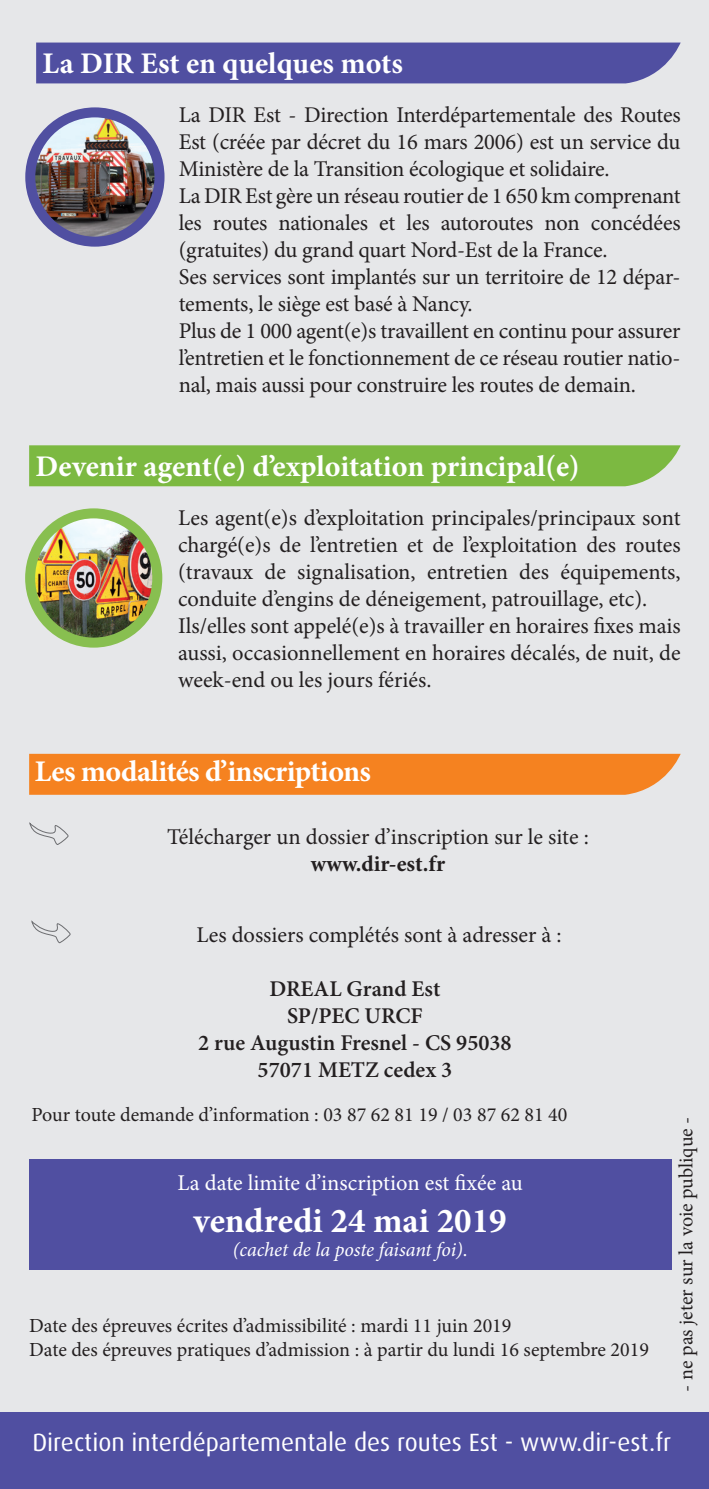
<style>
.page{position:relative;width:709px;height:1489px;background:#fff}
.page>*{position:absolute;margin:0;border:0;box-sizing:border-box;transform-origin:0 0}
.corps_bulle{font:700 35px "Minion Pro";color:#fff}
.titre_bulle{font:700 30px "Minion Pro";letter-spacing:-.005em;color:#fff}
.t1{font:25px "Dax OT";color:#fff}
.corps_bulle-2{font:22.5px/27px "Minion Pro";letter-spacing:-.01em;color:#231f20;text-align:justify}
.corps_bulle-3{font:600 22.5px "Minion Pro";color:#231f20}
.corps_bulle-4{font:22.5px "Minion Pro";color:#fff}
.corps_bulle-5{font:700 22.5px "Minion Pro";color:#231f20}
.tirets{font:20px "Minion Pro";color:#231f20}
.corps_bulle-6{font:20px "Minion Pro";color:#231f20}
.corps_bulle-7{font:italic 20px "Minion Pro";letter-spacing:-.005em;color:#fff}
.s1{font-style:normal}
</style>
<div class="page">
<div style="left:0;top:0;width:709px;height:1488px;background:#e6e7e9"></div>
<div style="left:0;top:1411px;width:709px;height:77px;background:#504fa1"></div>
<div style="left:29px;top:1159px;width:642px;height:110px;background:#504fa1"></div>
<div style="left:36px;top:43px;width:644px;height:40px;background:#504fa1"></div>
<div style="left:29px;top:445px;width:651px;height:41px;background:#7cb941"></div>
<div style="left:29px;top:753px;width:651px;height:41px;background:#f58220"></div>
<img style="left:30px;top:112px;width:129px;height:130px;border-radius:65px">
<div style="left:25px;top:107px;width:139px;height:140px;border:10px solid #504fa1;border-radius:50%"></div>
<img style="left:30px;top:514px;width:127px;height:128px">
<div style="left:25px;top:508px;width:137px;height:139px;border:10px solid #88bf50;border-radius:50%"></div>
<svg style="left:29px;top:822px;width:40px;height:23px"></svg>
<svg style="left:31px;top:921px;width:40px;height:22px"></svg>
<p class="titre_bulle" style="left:43px;top:43px;width:362px">La DIR Est en quelques mots</p>
<p class="corps_bulle-2" style="left:179px;top:101px;width:503px">La DIR Est - Direction Interdépartementale des Routes Est (créée par décret du 16 mars 2006) est un service du Ministère de la Transition écologique et solidaire.</p>
<p class="corps_bulle-2" style="left:179px;top:182px;width:503px">La DIR Est gère un réseau routier de 1 650 km comprenant les routes nationales et les autoroutes non concédées (gratuites) du grand quart Nord-Est de la France.</p>
<p class="corps_bulle-2" style="left:179px;top:263px;width:503px">Ses services sont implantés sur un territoire de 12 dépar&shy;tements, le siège est basé à Nancy.</p>
<p class="corps_bulle-2" style="left:179px;top:317px;width:503px">Plus de 1 000 agent(e)s travaillent en continu pour assurer l’entretien et le fonctionnement de ce réseau routier natio&shy;nal, mais aussi pour construire les routes de demain.</p>
<p class="titre_bulle" style="left:36px;top:445px;width:545px">Devenir agent(e) d’exploitation principal(e)</p>
<p class="corps_bulle-2" style="left:178px;top:504px;width:504px">Les agent(e)s d’exploitation principales/principaux sont chargé(e)s de l’entretien et de l’exploitation des routes (travaux de signalisation, entretien des équipements, conduite d’engins de déneigement, patrouillage, etc).</p>
<p class="corps_bulle-2" style="left:178px;top:612px;width:504px">Ils/elles sont appelé(e)s à travailler en horaires fixes mais aussi, occasionnellement en horaires décalés, de nuit, de week-end ou les jours fériés.</p>
<p class="titre_bulle" style="left:35px;top:750px;width:338px">Les modalités d’inscriptions</p>
<p class="corps_bulle-2" style="left:167px;top:823px;width:423px">Télécharger un dossier d’inscription sur le site :</p>
<p class="corps_bulle-5" style="left:311px;top:848px;width:136px">www.dir-est.fr</p>
<p class="corps_bulle-2" style="left:196px;top:921px;width:366px">Les dossiers complétés sont à adresser à :</p>
<p class="corps_bulle-3" style="left:269px;top:972px;width:172px">DREAL Grand Est</p>
<p class="corps_bulle-3" style="left:287px;top:999px;width:137px">SP/PEC URCF</p>
<p class="corps_bulle-3" style="left:198px;top:1026px;width:315px">2 rue Augustin Fresnel - CS 95038</p>
<p class="corps_bulle-3" style="left:257px;top:1053px;width:196px">57071 METZ cedex 3</p>
<p class="corps_bulle-6" style="left:32px;top:1100px;width:537px">Pour toute demande d’information : 03 87 62 81 19 / 03 87 62 81 40</p>
<p class="corps_bulle-4" style="left:177px;top:1167px;width:347px">La date limite d’inscription est fixée au</p>
<p class="corps_bulle" style="left:193px;top:1195px;width:315px">vendredi 24 mai 2019</p>
<p class="corps_bulle-7" style="left:233px;top:1235px;width:236px">(cachet de la poste faisant foi)<span class="s1">.</span></p>
<p class="tirets" style="left:29px;top:1311px;width:484px">Date des épreuves écrites d’admissibilité : mardi 11 juin 2019</p>
<p class="tirets" style="left:29px;top:1335px;width:621px">Date des épreuves pratiques d’admission : à partir du lundi 16 septembre 2019</p>
<p class="tirets" style="left:672px;top:1391px;width:276px;rotate:-90deg">- ne pas jeter sur la voie publique -</p>
<p class="t1" style="left:32px;top:1427px;width:640px">Direction interdépartementale des routes Est - www.dir-est.fr</p>
</div>
